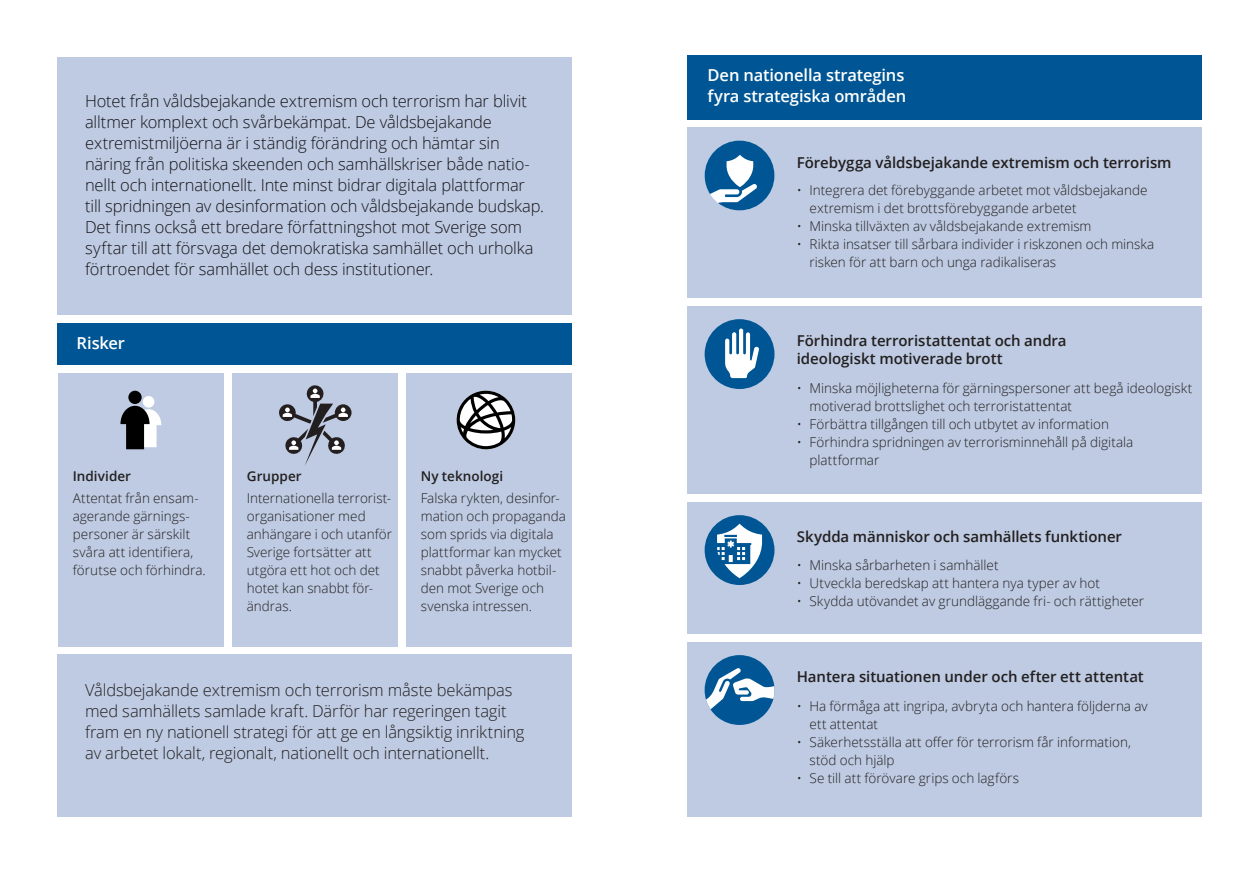
<style>
.page{position:relative;width:1259px;height:893px;background:#fff}
.page>*{position:absolute;margin:0;border:0;box-sizing:border-box;transform-origin:0 0}
.Brödtext_vänsterjust{font:300 16.5px/21px "Open Sans";letter-spacing:-.01em;color:#151318}
.Brödtext_vänsterjust-2{font:300 16.5px/21px "Open Sans";letter-spacing:-.01em;color:#231f20}
.Mellanrubrik_H3_neg{font:600 16.5px/21px "Open Sans";letter-spacing:-.01em;color:#fff}
.Faktarubrik_H6{font:600 15px/18px "Open Sans";letter-spacing:-.005em;color:#231f20}
.Fakta_light{font:300 13.5px/18px "Open Sans";color:#231f20}
.Faktarubrik_H6_text{font:600 13.5px "Open Sans";letter-spacing:.005em;color:#231f20}
</style>
<div class="page">
<div style="left:57px;top:655px;width:515px;height:162px;background:#becbe2"></div>
<div style="left:58px;top:373px;width:166px;height:274px;background:#becbe2"></div>
<div style="left:406px;top:373px;width:166px;height:274px;background:#becbe2"></div>
<div style="left:232px;top:373px;width:166px;height:274px;background:#becbe2"></div>
<div style="left:687px;top:55px;width:514px;height:64px;background:#005694"></div>
<div style="left:687px;top:642px;width:514px;height:174px;background:#becbe2"></div>
<div style="left:57px;top:57px;width:515px;height:258px;background:#becbe2"></div>
<div style="left:57px;top:323px;width:515px;height:42px;background:#005694"></div>
<svg style="left:704px;top:655px;width:70px;height:70px"></svg>
<svg style="left:279px;top:385px;width:72px;height:80px"></svg>
<svg style="left:457px;top:391px;width:58px;height:58px"></svg>
<div style="left:687px;top:128px;width:514px;height:170px;background:#becbe2"></div>
<svg style="left:704px;top:141px;width:70px;height:69px"></svg>
<div style="left:687px;top:306px;width:514px;height:188px;background:#becbe2"></div>
<div style="left:687px;top:502px;width:514px;height:132px;background:#becbe2"></div>
<svg style="left:704px;top:319px;width:70px;height:70px"></svg>
<svg style="left:704px;top:515px;width:70px;height:70px"></svg>
<div style="left:143px;top:396px;width:11px;height:12px;background:#fff;border-radius:50%"></div>
<svg style="left:120px;top:406px;width:41px;height:43px"></svg>
<div style="left:128px;top:391px;width:14px;height:13px;background:#000001;border-radius:50%"></div>
<p class="Brödtext_vänsterjust" style="left:85px;top:90px;width:460px">Hotet från våldsbejakande extremism och terrorism har blivit alltmer komplext och svårbekämpat. De våldsbejakande extremistmiljöerna är i ständig förändring och hämtar sin näring från politiska skeenden och samhällskriser både natio&shy;nellt och internationellt. Inte minst bidrar digitala plattformar till spridningen av desinformation och våldsbejakande budskap.<br>Det finns också ett bredare författningshot mot Sverige som syftar till att försvaga det demokratiska samhället och urholka förtroendet för samhället och dess institutioner.</p>
<h3 class="Mellanrubrik_H3_neg" style="left:77px;top:332px;width:50px">Risker</h3>
<h6 class="Faktarubrik_H6_text" style="left:73px;top:466px;width:60px">Individer</h6>
<p class="Fakta_light" style="left:73px;top:489px;width:134px">Attentat från ensam&shy;agerande gärnings&shy;personer är särskilt svåra att identifiera, förutse och förhindra.</p>
<h6 class="Faktarubrik_H6_text" style="left:247px;top:466px;width:56px">Grupper</h6>
<p class="Fakta_light" style="left:247px;top:489px;width:147px">Internationella terrorist&shy;organisationer med anhängare i och utanför<br>Sverige fortsätter att utgöra ett hot och det hotet kan snabbt för&shy;ändras.</p>
<h6 class="Faktarubrik_H6_text" style="left:421px;top:466px;width:84px">Ny teknologi</h6>
<p class="Fakta_light" style="left:421px;top:489px;width:147px">Falska rykten, desinfor&shy;mation och propaganda som sprids via digitala plattformar kan mycket snabbt påverka hotbil&shy;den mot Sverige och svenska intressen.</p>
<p class="Brödtext_vänsterjust-2" style="left:85px;top:679px;width:441px">Våldsbejakande extremism och terrorism måste bekämpas med samhällets samlade kraft. Därför har regeringen tagit fram en ny nationell strategi för att ge en långsiktig inriktning av arbetet lokalt, regionalt, nationellt och internationellt.</p>
<h3 class="Mellanrubrik_H3_neg" style="left:707px;top:64px;width:200px">Den nationella strategins fyra strategiska områden</h3>
<h6 class="Faktarubrik_H6" style="left:797px;top:153px;width:376px">Förebygga våldsbejakande extremism och terrorism</h6>
<p class="Fakta_light" style="left:809px;top:181px;width:339px;text-indent:-13px">• Integrera det förebyggande arbetet mot våldsbejakande extremism i det brottsförebyggande arbetet</p>
<p class="Fakta_light" style="left:797px;top:217px;width:296px">• Minska tillväxten av våldsbejakande extremism</p>
<p class="Fakta_light" style="left:809px;top:235px;width:346px;text-indent:-13px">• Rikta insatser till sårbara individer i riskzonen och minska risken för att barn och unga radikaliseras</p>
<h6 class="Faktarubrik_H6" style="left:797px;top:331px;width:271px">Förhindra terroristattentat och andra ideologiskt motiverade brott</h6>
<p class="Fakta_light" style="left:809px;top:379px;width:384px;text-indent:-13px">• Minska möjligheterna för gärningspersoner att begå ideologiskt motiverad brottslighet och terroristattentat</p>
<p class="Fakta_light" style="left:797px;top:415px;width:314px">• Förbättra tillgången till och utbytet av information</p>
<p class="Fakta_light" style="left:809px;top:433px;width:325px;text-indent:-13px">• Förhindra spridningen av terrorisminnehåll på digitala plattformar</p>
<h6 class="Faktarubrik_H6" style="left:797px;top:527px;width:327px">Skydda människor och samhällets funktioner</h6>
<p class="Fakta_light" style="left:797px;top:556px;width:203px">• Minska sårbarheten i samhället</p>
<p class="Fakta_light" style="left:797px;top:574px;width:304px">• Utveckla beredskap att hantera nya typer av hot</p>
<p class="Fakta_light" style="left:797px;top:592px;width:349px">• Skydda utövandet av grundläggande fri- och rättigheter</p>
<h6 class="Faktarubrik_H6" style="left:797px;top:667px;width:348px">Hantera situationen under och efter ett attentat</h6>
<p class="Fakta_light" style="left:809px;top:696px;width:340px;text-indent:-13px">• Ha förmåga att ingripa, avbryta och hantera följderna av ett attentat</p>
<p class="Fakta_light" style="left:809px;top:732px;width:323px;text-indent:-13px">• Säkerhetsställa att offer för terrorism får information, stöd och hjälp</p>
<p class="Fakta_light" style="left:797px;top:768px;width:224px">• Se till att förövare grips och lagförs</p>
</div>
